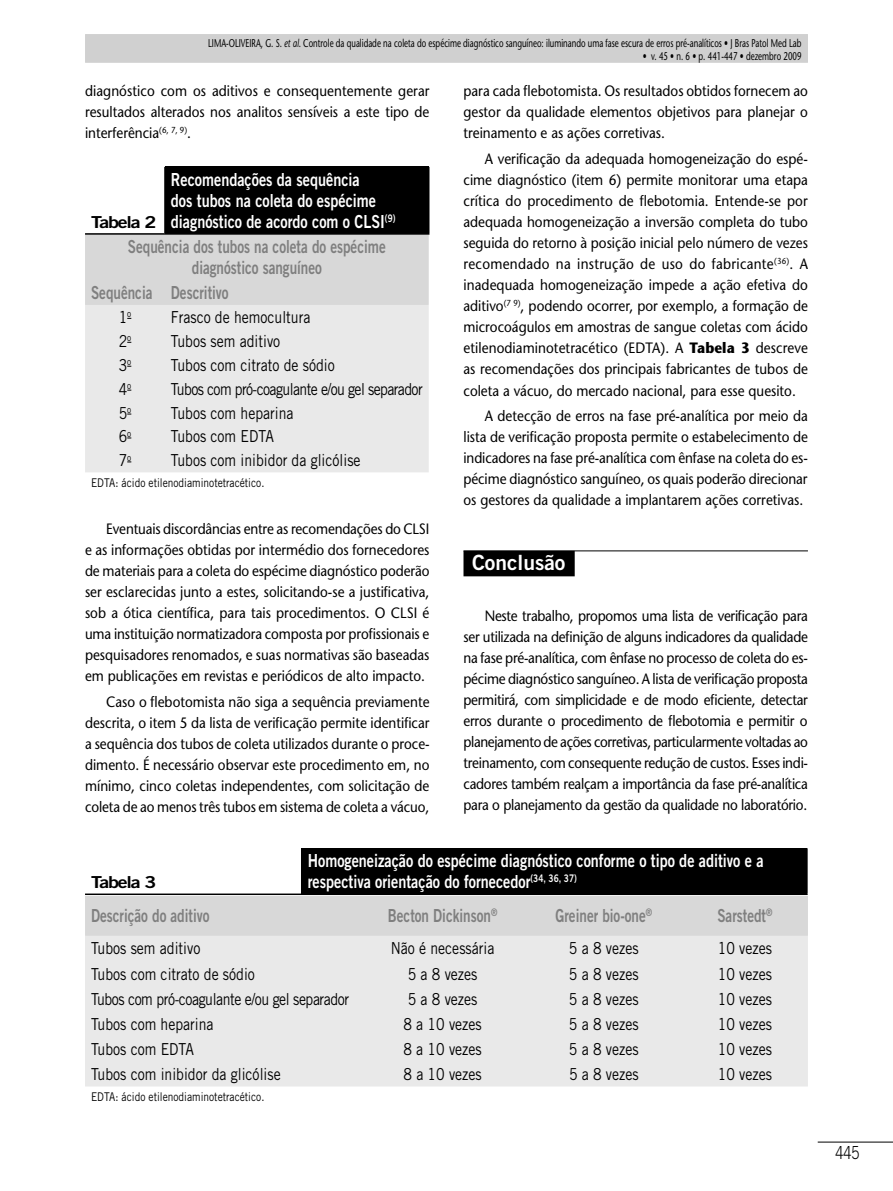
<style>
.page{position:relative;width:893px;height:1191px;background:#fff}
.page>*{position:absolute;margin:0;border:0;box-sizing:border-box;transform-origin:0 0}
.t1{font:21px "Trade Gothic LT Std Bd 2";color:#fff}
.t2{font:18px/21px "Trade Gothic LT Std Bd 2";color:#fff;scale:.8 1}
.t3{font:18px/21px "Trade Gothic LT Std Bd 2";color:#7f7f7f;text-align:center;scale:.75 1}
.t4{font:300 18px "Trade Gothic LT Std";color:#000;scale:.8 1}
.t5{font:16.5px "Trade Gothic LT Std";color:#000;scale:.85 1}
.t6{font:16.5px "Trade Gothic LT Std";letter-spacing:-.04em;color:#000;scale:.85 1}
.t7{font:16.5px "Trade Gothic LT Std";letter-spacing:-.03em;color:#000;scale:.85 1}
.t8{font:16.5px "Trade Gothic LT Std Bd 2";letter-spacing:-.06em;color:#000;scale:1.2 1}
.t9{font:500 15px/21px "Stone Sans Std";color:#000;text-align:justify;scale:.9 1}
.t10{font:12px "Trade Gothic LT Std";color:#000;scale:.85 1}
.t11{font:500 11.25px "Stone Sans Std";color:#000;scale:.7 1}
.s1{font-style:italic}
.s2{font-weight:700}
</style>
<div class="page">
<div style="left:85px;top:34px;width:723px;height:29px;background:#d0d0d0"></div>
<hr style="left:818px;top:1141px;width:75px;height:1px;background:#000">
<hr style="left:463px;top:550px;width:345px;height:1px;background:#000">
<div style="left:463px;top:551px;width:112px;height:25px;background:#000"></div>
<div style="left:165px;top:167px;width:264px;height:67px;background:#000"></div>
<div style="left:85px;top:235px;width:344px;height:70px;background:#d8d8d8"></div>
<div style="left:85px;top:305px;width:344px;height:167px;background:#e9e9e9"></div>
<hr style="left:164px;top:167px;width:2px;height:66px;background:#000">
<hr style="left:85px;top:233px;width:80px;height:2px;background:#000">
<hr style="left:165px;top:233px;width:264px;height:2px;background:#000">
<div style="left:85px;top:896px;width:723px;height:40px;background:#d8d8d8"></div>
<div style="left:85px;top:936px;width:723px;height:150px;background:#e9e9e9"></div>
<div style="left:302px;top:848px;width:505px;height:46px;background:#000"></div>
<hr style="left:806px;top:848px;width:2px;height:45px;background:#000">
<hr style="left:302px;top:893px;width:506px;height:2px;background:#000">
<hr style="left:301px;top:848px;width:1px;height:45px;background:#000">
<hr style="left:85px;top:893px;width:217px;height:2px;background:#000">
<p class="t11" style="left:208px;top:36px;width:45px">Lima-Oliveira</p>
<p class="t11" style="left:261px;top:36px;width:774px">, G. S. <span class="s1">et al</span>. Controle da qualidade na coleta do espécime diagnóstico sanguíneo: iluminando uma fase escura de erros pré-analíticos • J Bras Patol Med Lab</p>
<p class="t11" style="left:643px;top:50px;width:228px">• v. 45 • n. 6 • p. 441-447 • dezembro 2009</p>
<p class="t9" style="left:85px;top:80px;width:384px">diagnóstico com os aditivos e consequentemente gerar resultados alterados nos analitos sensíveis a este tipo de interferência<sup>(6,</sup> <sup>7,</sup> <sup>9)</sup>.</p>
<p class="t9" style="left:463px;top:80px;width:384px">para cada flebotomista. Os resultados obtidos fornecem ao gestor da qualidade elementos objetivos para planejar o treinamento e as ações corretivas.</p>
<p class="t9" style="left:463px;top:148px;width:384px;text-indent:21px">A verificação da adequada homogeneização do espé&shy;cime diagnóstico (item 6) permite monitorar uma etapa crítica do procedimento de flebotomia. Entende-se por adequada homogeneização a inversão completa do tubo seguida do retorno à posição inicial pelo número de vezes recomendado na instrução de uso do fabricante<sup>(36)</sup>. A inadequada homogeneização impede a ação efetiva do aditivo<sup>(7</sup> <sup>9)</sup>, podendo ocorrer, por exemplo, a formação de microcoágulos em amostras de sangue coletas com ácido etilenodiaminotetracético (EDTA). A <span class="s2">Tabela 3</span> descreve as recomendações dos principais fabricantes de tubos de coleta a vácuo, do mercado nacional, para esse quesito.</p>
<p class="t9" style="left:463px;top:405px;width:384px;text-indent:21px">A detecção de erros na fase pré-analítica por meio da lista de verificação proposta permite o estabelecimento de indicadores na fase pré-analítica com ênfase na coleta do es&shy;pécime diagnóstico sanguíneo, os quais poderão direcionar os gestores da qualidade a implantarem ações corretivas.</p>
<p class="t2" style="left:171px;top:169px;width:282px">Recomendações da sequência<br>dos tubos na coleta do espécime diagnóstico de acordo com o CLSI <sup>(9)</sup></p>
<p class="t3" style="left:128px;top:236px;width:345px">Sequência dos tubos na coleta do espécime diagnóstico sanguíneo</p>
<p class="t3" style="left:91px;top:282px;width:185px">Sequência Descritivo</p>
<p class="t5" style="left:119px;top:307px;width:16px">1<sup>o</sup></p>
<p class="t5" style="left:171px;top:307px;width:166px">Frasco de hemocultura</p>
<p class="t5" style="left:119px;top:331px;width:16px">2<sup>o</sup></p>
<p class="t5" style="left:171px;top:331px;width:130px">Tubos sem aditivo</p>
<p class="t5" style="left:119px;top:355px;width:16px">3<sup>o</sup></p>
<p class="t5" style="left:171px;top:355px;width:194px">Tubos com citrato de sódio</p>
<p class="t5" style="left:119px;top:379px;width:16px">4<sup>o</sup></p>
<p class="t6" style="left:171px;top:379px;width:298px">Tubos com pró-coagulante e/ou gel separador</p>
<p class="t5" style="left:119px;top:403px;width:16px">5<sup>o</sup></p>
<p class="t5" style="left:171px;top:403px;width:146px">Tubos com heparina</p>
<p class="t5" style="left:119px;top:426px;width:16px">6<sup>o</sup></p>
<p class="t5" style="left:171px;top:426px;width:123px">Tubos com EDTA</p>
<p class="t5" style="left:119px;top:450px;width:16px">7<sup>o</sup></p>
<p class="t5" style="left:171px;top:450px;width:225px">Tubos com inibidor da glicólise</p>
<p class="t10" style="left:91px;top:475px;width:206px">EDTA: ácido etilenodiaminotetracético.</p>
<p class="t9" style="left:85px;top:518px;width:384px;text-indent:21px">Eventuais discordâncias entre as recomendações do CLSI e as informações obtidas por intermédio dos fornecedores de materiais para a coleta do espécime diagnóstico poderão ser esclarecidas junto a estes, solicitando-se a justificativa, sob a ótica científica, para tais procedimentos. O CLSI é uma instituição normatizadora composta por profissionais e pesquisadores renomados, e suas normativas são baseadas em publicações em revistas e periódicos de alto impacto.</p>
<p class="t9" style="left:85px;top:691px;width:384px;text-indent:21px">Caso o flebotomista não siga a sequência previamente descrita, o item 5 da lista de verificação permite identificar a sequência dos tubos de coleta utilizados durante o proce&shy;dimento. É necessário observar este procedimento em, no mínimo, cinco coletas independentes, com solicitação de coleta de ao menos três tubos em sistema de coleta a vácuo,</p>
<p class="t8" style="left:91px;top:212px;width:56px">Tabela 2</p>
<h1 class="t1" style="left:472px;top:550px;width:95px">Conclusão</h1>
<p class="t9" style="left:463px;top:605px;width:384px;text-indent:21px">Neste trabalho, propomos uma lista de verificação para ser utilizada na definição de alguns indicadores da qualidade na fase pré-analítica, com ênfase no processo de coleta do es&shy;pécime diagnóstico sanguíneo. A lista de verificação proposta permitirá, com simplicidade e de modo eficiente, detectar erros durante o procedimento de flebotomia e permitir o planejamento de ações corretivas, particularmente voltadas ao treinamento, com consequente redução de custos. Esses indi&shy;cadores também realçam a importância da fase pré-analítica para o planejamento da gestão da qualidade no laboratório.</p>
<p class="t8" style="left:91px;top:872px;width:56px">Tabela 3</p>
<p class="t2" style="left:308px;top:850px;width:571px">Homogeneização do espécime diagnóstico conforme o tipo de aditivo e a respectiva orientação do fornecedor<sup>(34,</sup> <sup>36,</sup> <sup>37)</sup></p>
<p class="t3" style="left:91px;top:905px;width:159px">Descrição do aditivo</p>
<p class="t3" style="left:388px;top:905px;width:147px">Becton Dickinson<sup>®</sup></p>
<p class="t3" style="left:555px;top:905px;width:130px">Greiner bio-one<sup>®</sup></p>
<p class="t3" style="left:717px;top:905px;width:75px">Sarstedt<sup>®</sup></p>
<p class="t5" style="left:91px;top:938px;width:130px">Tubos sem aditivo</p>
<p class="t5" style="left:391px;top:938px;width:123px">Não é necessária</p>
<p class="t5" style="left:569px;top:938px;width:83px">5 a 8 vezes</p>
<p class="t5" style="left:718px;top:938px;width:65px">10 vezes</p>
<p class="t5" style="left:91px;top:963px;width:194px">Tubos com citrato de sódio</p>
<p class="t5" style="left:408px;top:963px;width:83px">5 a 8 vezes</p>
<p class="t5" style="left:569px;top:963px;width:83px">5 a 8 vezes</p>
<p class="t5" style="left:718px;top:963px;width:65px">10 vezes</p>
<p class="t7" style="left:91px;top:988px;width:305px">Tubos com pró-coagulante e/ou gel separador</p>
<p class="t5" style="left:408px;top:988px;width:83px">5 a 8 vezes</p>
<p class="t5" style="left:569px;top:988px;width:83px">5 a 8 vezes</p>
<p class="t5" style="left:718px;top:988px;width:65px">10 vezes</p>
<p class="t5" style="left:91px;top:1014px;width:146px">Tubos com heparina</p>
<p class="t5" style="left:403px;top:1014px;width:94px">8 a 10 vezes</p>
<p class="t5" style="left:569px;top:1014px;width:83px">5 a 8 vezes</p>
<p class="t5" style="left:718px;top:1014px;width:65px">10 vezes</p>
<p class="t5" style="left:91px;top:1039px;width:123px">Tubos com EDTA</p>
<p class="t5" style="left:403px;top:1039px;width:94px">8 a 10 vezes</p>
<p class="t5" style="left:569px;top:1039px;width:83px">5 a 8 vezes</p>
<p class="t5" style="left:718px;top:1039px;width:65px">10 vezes</p>
<p class="t5" style="left:91px;top:1064px;width:225px">Tubos com inibidor da glicólise</p>
<p class="t5" style="left:403px;top:1064px;width:94px">8 a 10 vezes</p>
<p class="t5" style="left:569px;top:1064px;width:83px">5 a 8 vezes</p>
<p class="t5" style="left:718px;top:1064px;width:65px">10 vezes</p>
<p class="t10" style="left:91px;top:1089px;width:206px">EDTA: ácido etilenodiaminotetracético.</p>
<p class="t4" style="left:836px;top:1141px;width:32px">445</p>
</div>
